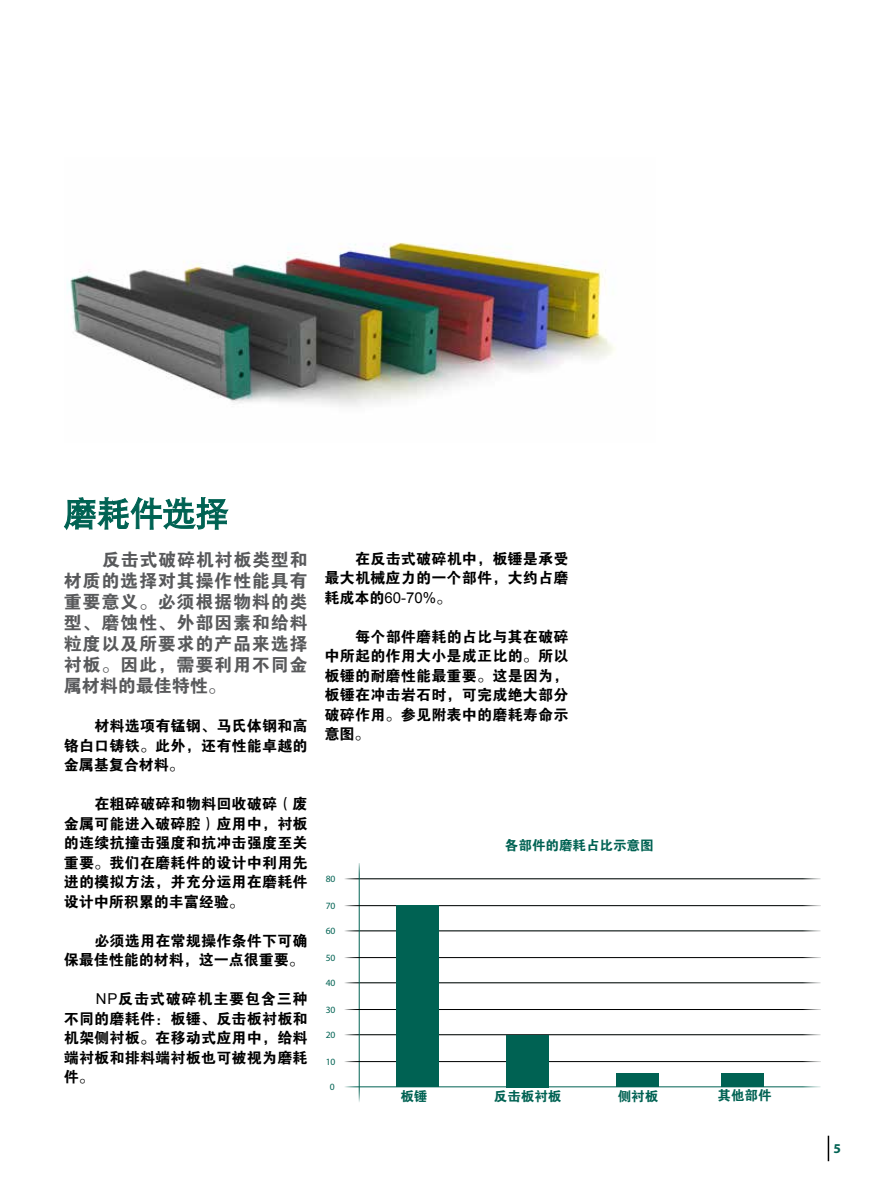
<style>
.page{position:relative;width:893px;height:1191px;background:#fff}
.page>*{position:absolute;margin:0;border:0;box-sizing:border-box;transform-origin:0 0}
.t1{font:18px/21px "FZDHTJW GB1 0";letter-spacing:.045em;color:#58595b;text-align:justify}
.t2{font:15px/19.5px "FZDHTJW GB1 0";letter-spacing:.015em;color:#000;text-align:justify}
.t3{font:15px "Arial";color:#000}
.t4{font:13.5px "FZDHTJW GB1 0";color:#006253}
.t5{font:700 13.5px "Myriad Pro";color:#006253}
.t6{font:9.6px "Myriad Pro";color:#006253}
.s1{font-family:"Arial"}
.s2{font-family:"FZDHTJW GB1 0"}
</style>
<div class="page">
<svg style="left:828px;top:1135px;width:1px;height:26px"></svg>
<svg style="left:64px;top:497px;width:165px;height:33px"></svg>
<img style="left:67px;top:242px;width:548px;height:165px">
<hr style="left:333px;top:1086px;width:488px;height:1px;background:#006253">
<hr style="left:333px;top:1034px;width:488px;height:1px;background:#000">
<hr style="left:333px;top:982px;width:488px;height:1px;background:#000">
<hr style="left:333px;top:930px;width:488px;height:1px;background:#000">
<hr style="left:333px;top:878px;width:488px;height:1px;background:#000">
<hr style="left:359px;top:863px;width:1px;height:247px;background:#006253">
<hr style="left:333px;top:1061px;width:488px;height:1px;background:#000">
<hr style="left:333px;top:1009px;width:488px;height:1px;background:#000">
<hr style="left:333px;top:957px;width:488px;height:1px;background:#000">
<hr style="left:333px;top:905px;width:488px;height:1px;background:#000">
<div style="left:333px;top:863px;width:25px;height:246px;background:#fff"></div>
<div style="left:347px;top:1087px;width:25px;height:26px;background:#fff"></div>
<svg style="left:358px;top:863px;width:2px;height:12px"></svg>
<div style="left:397px;top:905px;width:42px;height:181px;background:#006253"></div>
<div style="left:506px;top:1035px;width:43px;height:52px;background:#006253"></div>
<div style="left:616px;top:1073px;width:42px;height:13px;background:#006253"></div>
<div style="left:721px;top:1073px;width:43px;height:13px;background:#006253"></div>
<div style="left:802px;top:863px;width:26px;height:247px;background:#fff"></div>
<p class="t1" style="left:64px;top:550px;width:245px;text-indent:38px">反击式破碎机衬板类型和材质的选择对其操作性能具有重要意义。必须根据物料的类型、磨蚀性、外部因素和给料粒度以及所要求的产品来选择衬板。因此，需要利用不同金属材料的最佳特性。</p>
<p class="t2" style="left:64px;top:716px;width:245px;text-indent:31px">材料选项有锰钢、马氏体钢和高铬白口铸铁。此外，还有性能卓越的金属基复合材料。</p>
<p class="t2" style="left:64px;top:794px;width:245px;text-indent:31px">在粗碎破碎和物料回收破碎（废金属可能进入破碎腔）应用中，衬板的连续抗撞击强度和抗冲击强度至关重要。我们在磨耗件的设计中利用先进的模拟方法，并充分运用在磨耗件设计中所积累的丰富经验。</p>
<p class="t2" style="left:64px;top:931px;width:245px;text-align:right">必须选用在常规操作条件下可确<br>保最佳性能的材料，这一点很重要。</p>
<p class="t2" style="left:64px;top:989px;width:245px;text-indent:32px"><span class="s1">NP</span>反击式破碎机主要包含三种不同的磨耗件：板锤、反击板衬板和机架侧衬板。在移动式应用中，给料端衬板和排料端衬板也可被视为磨耗件。</p>
<p class="t2" style="left:325px;top:549px;width:245px;text-align:right">在反击式破碎机中，板锤是承受<br>最大机械应力的一个部件，大约占磨</p>
<p class="t3" style="left:325px;top:587px;width:128px"><span class="s2">耗成本的</span>60-70%<span class="s2">。</span></p>
<p class="t2" style="left:325px;top:627px;width:245px;text-indent:31px">每个部件磨耗的占比与其在破碎中所起的作用大小是成正比的。所以板锤的耐磨性能最重要。这是因为，板锤在冲击岩石时，可完成绝大部分破碎作用。参见附表中的磨耗寿命示意图。</p>
<p class="t6" style="left:326px;top:872px;width:11px">80</p>
<p class="t6" style="left:326px;top:899px;width:11px">70</p>
<p class="t6" style="left:326px;top:924px;width:11px">60</p>
<p class="t6" style="left:326px;top:951px;width:11px">50</p>
<p class="t6" style="left:326px;top:976px;width:11px">40</p>
<p class="t6" style="left:326px;top:1003px;width:11px">30</p>
<p class="t6" style="left:326px;top:1028px;width:11px">20</p>
<p class="t6" style="left:326px;top:1055px;width:11px">10</p>
<p class="t6" style="left:330px;top:1080px;width:6px">0</p>
<p class="t4" style="left:505px;top:837px;width:150px">各部件的磨耗占比示意图</p>
<p class="t4" style="left:400px;top:1088px;width:28px">板锤</p>
<p class="t4" style="left:494px;top:1089px;width:69px">反击板衬板</p>
<p class="t4" style="left:618px;top:1088px;width:42px">侧衬板</p>
<p class="t4" style="left:718px;top:1088px;width:55px">其他部件</p>
<p class="t6" style="left:398px;top:1092px;width:40px">Blow bars</p>
<p class="t6" style="left:488px;top:1092px;width:77px">Breaker plate liners</p>
<p class="t6" style="left:618px;top:1092px;width:40px">Sideliners</p>
<p class="t6" style="left:716px;top:1092px;width:58px">Miscellaneous</p>
<p class="t5" style="left:833px;top:1139px;width:9px">5</p>
</div>
